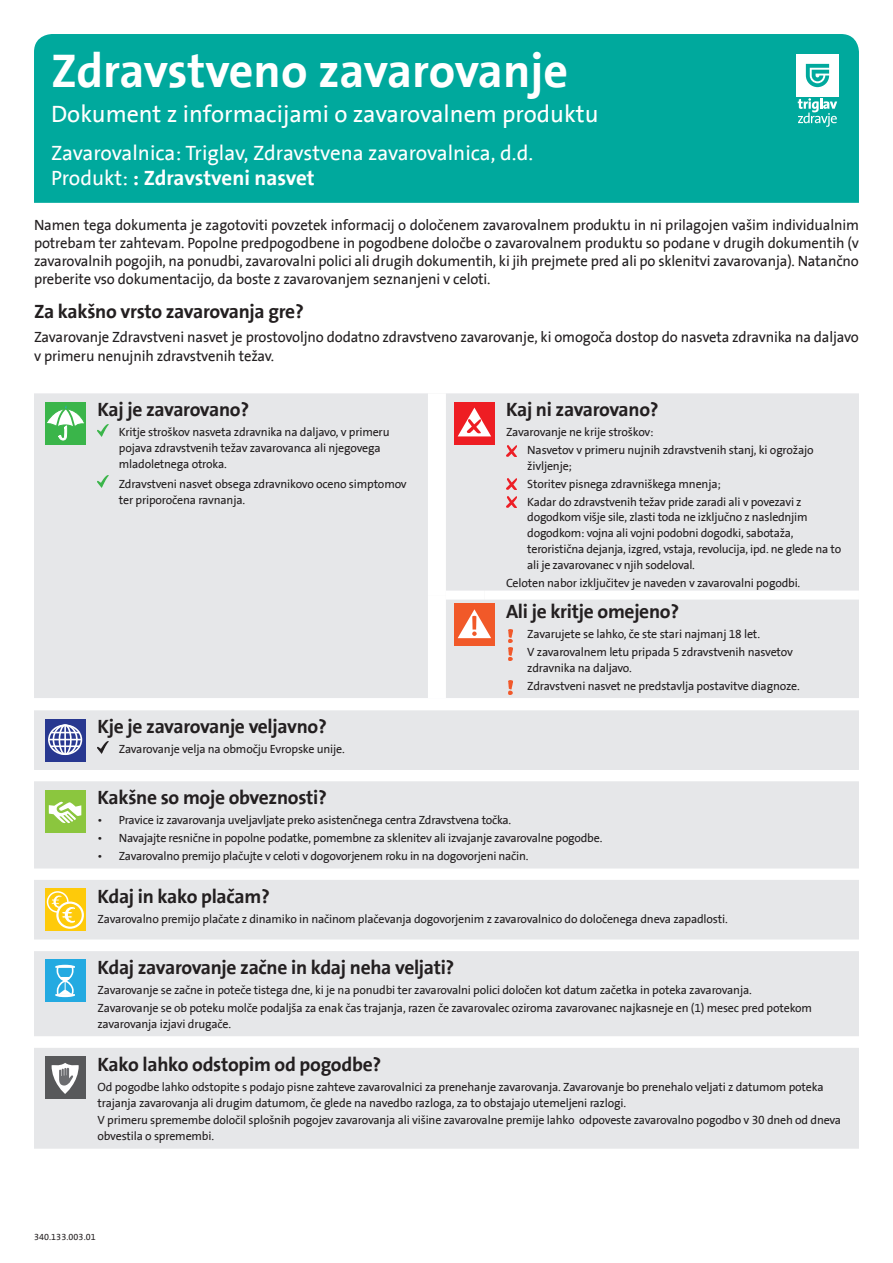
<style>
.page{position:relative;width:893px;height:1263px;background:#fff}
.page>*{position:absolute;margin:0;border:0;box-sizing:border-box;transform-origin:0 0}
.t1{font:700 48px "Triglav The Sans";letter-spacing:-.005em;color:#fff}
.t2{font:24px "Triglav The Sans";color:#fff}
.t3{font:21px/25.2px "Triglav The Sans";letter-spacing:-.005em;color:#fff}
.t4{font:700 19.5px "Triglav The Sans";letter-spacing:-.015em;color:#231f20}
.t5{font:15px/18px "Triglav The Sans";letter-spacing:-.01em;color:#231f20;text-align:justify}
.t6{font:12px/15.8px "Triglav The Sans";letter-spacing:-.015em;color:#231f20}
.t7{font:9px "Triglav The Sans";letter-spacing:.01em;color:#231f20}
.s1{font-weight:700}
</style>
<div class="page">
<div style="left:34px;top:393px;width:825px;height:305px;background:#e6e7e9"></div>
<div style="left:428px;top:393px;width:18px;height:202px;background:#fff"></div>
<div style="left:428px;top:595px;width:18px;height:103px;background:#fff"></div>
<div style="left:446px;top:591px;width:39px;height:9px;background:#fff"></div>
<div style="left:485px;top:591px;width:374px;height:9px;background:#fff"></div>
<div style="left:45px;top:402px;width:41px;height:42px;background:#3ab54a"></div>
<svg style="left:47px;top:405px;width:37px;height:35px"></svg>
<svg style="left:98px;top:424px;width:10px;height:12px"></svg>
<svg style="left:98px;top:476px;width:10px;height:12px"></svg>
<div style="left:454px;top:402px;width:41px;height:42px;background:#ee1d23"></div>
<svg style="left:458px;top:408px;width:33px;height:28px"></svg>
<svg style="left:506px;top:445px;width:11px;height:11px"></svg>
<svg style="left:506px;top:479px;width:11px;height:11px"></svg>
<svg style="left:506px;top:497px;width:11px;height:11px"></svg>
<div style="left:454px;top:604px;width:41px;height:42px;background:#f15929"></div>
<svg style="left:458px;top:609px;width:33px;height:29px"></svg>
<svg style="left:509px;top:629px;width:4px;height:31px"></svg>
<svg style="left:509px;top:681px;width:4px;height:13px"></svg>
<div style="left:34px;top:34px;width:825px;height:169px;background:#00a99d"></div>
<div style="left:34px;top:951px;width:825px;height:85px;background:#e6e7e9"></div>
<div style="left:45px;top:960px;width:41px;height:42px;background:#24aae1"></div>
<svg style="left:55px;top:965px;width:20px;height:32px"></svg>
<div style="left:34px;top:1048px;width:825px;height:101px;background:#e6e7e9"></div>
<div style="left:45px;top:1056px;width:41px;height:43px;background:#57585a"></div>
<svg style="left:52px;top:1063px;width:27px;height:31px"></svg>
<div style="left:34px;top:880px;width:825px;height:59px;background:#e6e7e9"></div>
<svg style="left:45px;top:888px;width:41px;height:43px"></svg>
<div style="left:47px;top:891px;width:22px;height:22px;border:2px solid #fff;border-radius:50%"></div>
<svg style="left:57px;top:903px;width:26px;height:25px"></svg>
<div style="left:56px;top:901px;width:28px;height:28px;border:2px solid #fff;border-radius:50%"></div>
<svg style="left:51px;top:894px;width:25px;height:30px"></svg>
<div style="left:34px;top:781px;width:825px;height:87px;background:#e6e7e9"></div>
<div style="left:45px;top:790px;width:41px;height:42px;background:#8bc63e"></div>
<svg style="left:49px;top:801px;width:33px;height:23px"></svg>
<div style="left:34px;top:710px;width:825px;height:60px;background:#e6e7e9"></div>
<svg style="left:45px;top:719px;width:41px;height:42px"></svg>
<div style="left:48px;top:724px;width:34px;height:31px;border:2px solid #fff;border-radius:50%"></div>
<div style="left:53px;top:724px;width:25px;height:31px;border:2px solid #fff;border-radius:50%"></div>
<div style="left:59px;top:724px;width:13px;height:31px;border:2px solid #fff;border-radius:50%"></div>
<hr style="left:64px;top:725px;width:2px;height:30px;background:#fff">
<svg style="left:51px;top:732px;width:29px;height:1px"></svg>
<hr style="left:51px;top:745px;width:29px;height:2px;background:#fff">
<hr style="left:49px;top:739px;width:32px;height:1px;background:#fff">
<svg style="left:98px;top:741px;width:10px;height:12px"></svg>
<div style="left:796px;top:54px;width:43px;height:43px;background:#fff"></div>
<svg style="left:806px;top:64px;width:23px;height:23px"></svg>
<svg style="left:798px;top:98px;width:39px;height:29px"></svg>
<h1 class="t1" style="left:51px;top:43px;width:519px">Zdravstveno zavarovanje</h1>
<h2 class="t2" style="left:51px;top:101px;width:549px">Dokument z informacijami o zavarovalnem produktu</h2>
<h3 class="t3" style="left:51px;top:141px;width:484px">Zavarovalnica: Triglav, Zdravstvena zavarovalnica, d.d.<br>Produkt: <span class="s1">: Zdravstveni nasvet</span></h3>
<p class="t5" style="left:34px;top:216px;width:826px">Namen tega dokumenta je zagotoviti povzetek informacij o določenem zavarovalnem produktu in ni prilagojen vašim individualnim potrebam ter zahtevam. Popolne predpogodbene in pogodbene določbe o zavarovalnem produktu so podane v drugih dokumentih (v zavarovalnih pogojih, na ponudbi, zavarovalni polici ali drugih dokumentih, ki jih prejmete pred ali po sklenitvi zavarovanja). Natančno preberite vso dokumentacijo, da boste z zavarovanjem seznanjeni v celoti.</p>
<h3 class="t4" style="left:34px;top:300px;width:271px">Za kakšno vrsto zavarovanja gre?</h3>
<p class="t5" style="left:34px;top:327px;width:826px;line-height:19.5px">Zavarovanje Zdravstveni nasvet je prostovoljno dodatno zdravstveno zavarovanje, ki omogoča dostop do nasveta zdravnika na daljavo v primeru nenujnih zdravstvenih težav.</p>
<h3 class="t4" style="left:98px;top:399px;width:153px">Kaj je zavarovano?</h3>
<p class="t6" style="left:119px;top:425px;width:272px">Kritje stroškov nasveta zdravnika na daljavo, v primeru pojava zdravstvenih težav zavarovanca ali njegovega mladoletnega otroka.</p>
<p class="t6" style="left:119px;top:476px;width:289px">Zdravstveni nasvet obsega zdravnikovo oceno simptomov ter priporočena ravnanja.</p>
<h3 class="t4" style="left:98px;top:716px;width:231px">Kje je zavarovanje veljavno?</h3>
<p class="t6" style="left:119px;top:742px;width:228px">Zavarovanje velja na območju Evropske unije.</p>
<h3 class="t4" style="left:506px;top:399px;width:154px">Kaj ni zavarovano?</h3>
<p class="t6" style="left:527px;top:424px;width:288px;line-height:17.9px;text-indent:-21px">Zavarovanje ne krije stroškov:<br>Nasvetov v primeru nujnih zdravstvenih stanj, ki ogrožajo</p>
<p class="t6" style="left:527px;top:457px;width:276px;line-height:17.9px">življenje;<br>Storitev pisnega zdravniškega mnenja;<br>Kadar do zdravstvenih težav pride zaradi ali v povezavi z</p>
<p class="t6" style="left:527px;top:510px;width:316px">dogodkom višje sile, zlasti toda ne izključno z naslednjim dogodkom: vojna ali vojni podobni dogodki, sabotaža, teroristična dejanja, izgred, vstaja, revolucija, ipd. ne glede na to ali je zavarovanec v njih sodeloval.</p>
<p class="t6" style="left:506px;top:575px;width:296px">Celoten nabor izključitev je naveden v zavarovalni pogodbi.</p>
<h3 class="t4" style="left:506px;top:600px;width:175px">Ali je kritje omejeno?</h3>
<p class="t6" style="left:527px;top:625px;width:267px;line-height:17.9px">Zavarujete se lahko, če ste stari najmanj 18 let.<br>V zavarovalnem letu pripada 5 zdravstvenih nasvetov</p>
<p class="t6" style="left:527px;top:659px;width:274px;line-height:17.9px">zdravnika na daljavo.<br>Zdravstveni nasvet ne predstavlja postavitve diagnoze.</p>
<h3 class="t4" style="left:98px;top:787px;width:231px">Kakšne so moje obveznosti?</h3>
<p class="t6" style="left:98px;top:813px;width:415px">• Pravice iz zavarovanja uveljavljate preko asistenčnega centra Zdravstvena točka.</p>
<p class="t6" style="left:98px;top:830px;width:506px">• Navajajte resnične in popolne podatke, pomembne za sklenitev ali izvajanje zavarovalne pogodbe.</p>
<p class="t6" style="left:98px;top:848px;width:432px">• Zavarovalno premijo plačujte v celoti v dogovorjenem roku in na dogovorjeni način.</p>
<h3 class="t4" style="left:98px;top:885px;width:174px">Kdaj in kako plačam?</h3>
<p class="t6" style="left:98px;top:911px;width:632px">Zavarovalno premijo plačate z dinamiko in načinom plačevanja dogovorjenim z zavarovalnico do določenega dneva zapadlosti.</p>
<h3 class="t4" style="left:98px;top:956px;width:358px">Kdaj zavarovanje začne in kdaj neha veljati?</h3>
<p class="t6" style="left:98px;top:981px;width:716px;line-height:17.9px">Zavarovanje se začne in poteče tistega dne, ki je na ponudbi ter zavarovalni polici določen kot datum začetka in poteka zavarovanja.<br>Zavarovanje se ob poteku molče podaljša za enak čas trajanja, razen če zavarovalec oziroma zavarovanec najkasneje en (1) mesec pred potekom</p>
<p class="t6" style="left:98px;top:1016px;width:135px">zavarovanja izjavi drugače.</p>
<h3 class="t4" style="left:98px;top:1053px;width:285px">Kako lahko odstopim od pogodbe?</h3>
<p class="t6" style="left:98px;top:1079px;width:727px">Od pogodbe lahko odstopite s podajo pisne zahteve zavarovalnici za prenehanje zavarovanja. Zavarovanje bo prenehalo veljati z datumom poteka trajanja zavarovanja ali drugim datumom, če glede na navedbo razloga, za to obstajajo utemeljeni razlogi.</p>
<p class="t6" style="left:98px;top:1113px;width:745px">V primeru spremembe določil splošnih pogojev zavarovanja ali višine zavarovalne premije lahko odpoveste zavarovalno pogodbo v 30 dneh od dneva obvestila o spremembi.</p>
<p class="t7" style="left:34px;top:1232px;width:63px">340.133.003.01</p>
</div>
